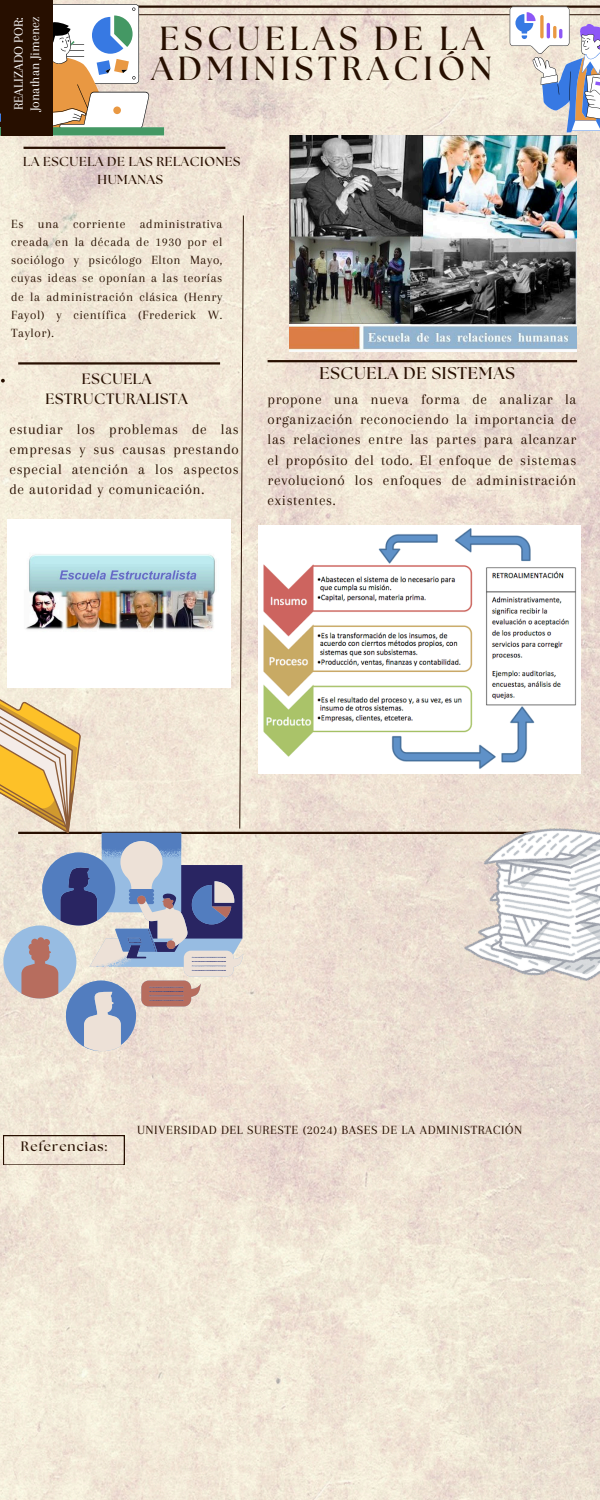
<style>
.page{position:relative;width:600px;height:1500px;background:#fff}
.page>*{position:absolute;margin:0;border:0;box-sizing:border-box;transform-origin:0 0}
.t1{font:700 33.4px/30.8px "The Seasons";letter-spacing:.145em;color:#270f00}
.t2{font:700 17px "The Seasons";letter-spacing:.045em;color:#270f00}
.t3{font:15px/20.2px "Arapey";letter-spacing:.045em;color:#270f00;text-align:justify}
.t4{font:700 15px/20.2px "The Seasons";letter-spacing:.045em;color:#270f00;text-align:center}
.t5{font:13.6px/16.1px "Arapey";color:#fff}
.t6{font:700 13.6px "The Seasons";letter-spacing:.075em;color:#270f00}
.t7{font:13px/18.1px "Arapey";letter-spacing:.045em;color:#270f00;text-align:justify}
.t8{font:700 13px/18px "The Seasons";letter-spacing:.045em;color:#270f00;text-align:center}
</style>
<div class="page">
<img style="left:0;top:0;width:600px;height:1500px">
<hr style="left:0;top:5px;width:600px;height:3px;background:#270f00">
<hr style="left:0;top:14px;width:600px;height:1px;background:#270f00">
<div style="left:0;top:0;width:5px;height:135px;background:#270f00"></div>
<svg style="left:0;top:4px;width:164px;height:132px"></svg>
<div style="left:1px;top:0;width:52px;height:135px;background:#270f00"></div>
<hr style="left:24px;top:147px;width:201px;height:2px;background:#270f00">
<svg style="left:239px;top:215px;width:5px;height:614px;background:#c8bbab"></svg>
<hr style="left:18px;top:362px;width:202px;height:3px;background:#270f00">
<hr style="left:268px;top:360px;width:309px;height:2px;background:#270f00">
<hr style="left:18px;top:832px;width:555px;height:2px;background:#270f00">
<svg style="left:3px;top:1136px;width:121px;height:29px;background:#e8dccc"></svg>
<img style="left:290px;top:135px;width:287px;height:216px">
<img style="left:7px;top:519px;width:224px;height:168px">
<img style="left:259px;top:526px;width:321px;height:247px">
<svg style="left:510px;top:7px;width:90px;height:126px"></svg>
<svg style="left:3px;top:833px;width:240px;height:218px;background:#dcd9d4"></svg>
<svg style="left:42px;top:833px;width:184px;height:8px"></svg>
<svg style="left:21px;top:841px;width:222px;height:210px;background:#b0b0be"></svg>
<img style="left:464px;top:829px;width:136px;height:152px">
<svg style="left:0;top:683px;width:81px;height:150px;background:#e4c790"></svg>
<svg style="left:1px;top:379px;width:4px;height:4px"></svg>
<h3 class="t5" style="left:10px;top:111px;width:97px;rotate:-90deg">REALIZADO POR:<br>Jonathan Jimenez</h3>
<p class="t1" style="left:151px;top:24px;width:342px">ESCUELAS DE LA<br>ADMINISTRACIÓN</p>
<p class="t8" style="left:23px;top:153px;width:219px">LA ESCUELA DE LAS RELACIONES<br>HUMANAS</p>
<h2 class="t7" style="left:11px;top:215px;width:213px">Es una corriente administrativa creada en la década de 1930 por el sociólogo y psicólogo Elton Mayo, cuyas ideas se oponían a las teorías de la administración clásica (Henry Fayol) y científica (Frederick W.<br>Taylor).</h2>
<h5 class="t4" style="left:46px;top:369px;width:144px">ESCUELA<br>ESTRUCTURALISTA</h5>
<h5 class="t2" style="left:320px;top:366px;width:197px">ESCUELA DE SISTEMAS</h5>
<p class="t3" style="left:268px;top:389px;width:310px">propone una nueva forma de analizar la organización reconociendo la importancia de las relaciones entre las partes para alcanzar el propósito del todo. El enfoque de sistemas revolucionó los enfoques de administración existentes.</p>
<p class="t3" style="left:9px;top:419px;width:231px">estudiar los problemas de las empresas y sus causas prestando especial atención a los aspectos de autoridad y comunicación.</p>
<h1 class="t6" style="left:21px;top:1140px;width:87px">Referencias:</h1>
<p class="t7" style="left:137px;top:1121px;width:387px">UNIVERSIDAD DEL SURESTE (2024) BASES DE LA ADMINISTRACIÓN</p>
</div>
